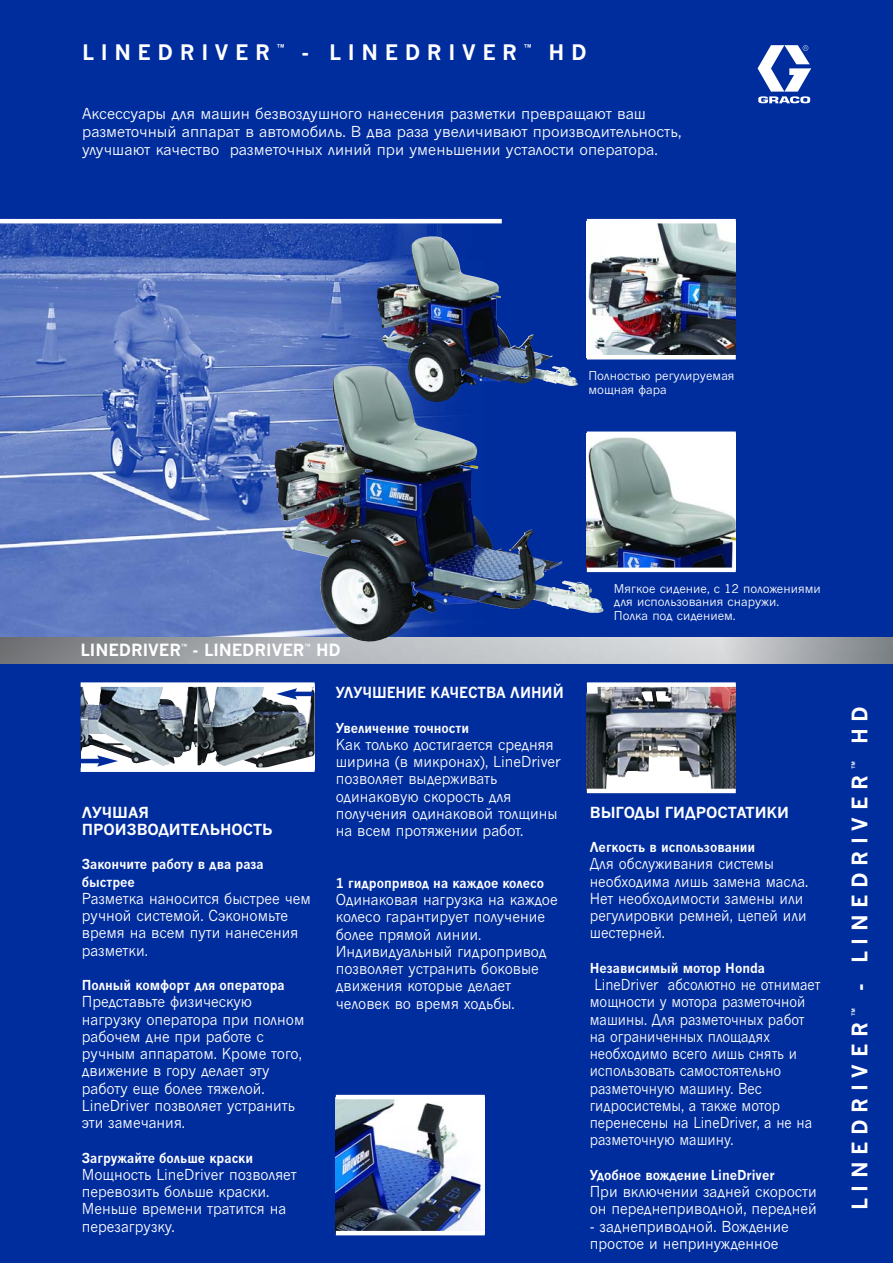
<style>
.page{position:relative;width:893px;height:1263px;background:#fff}
.page>*{position:absolute;margin:0;border:0;box-sizing:border-box;transform-origin:0 0}
.t1{font:700 21px "News Gothic Cyr";letter-spacing:.315em;color:#fff}
.t2{font:700 16.5px "News Gothic Cyr";color:#fff}
.t3{font:15px/17.2px "News Gothic Cyr";color:#fff;scale:.95 1}
.t4{font:15px/17.2px "News Gothic Cyr";color:#fff;scale:.9 1}
.t5{font:15px/18px "News Gothic Cyr";color:#fff}
.t6{font:15px/17.2px "News Gothic Cyr";color:#fff;scale:.93 1}
.t7{font:700 15px/17.2px "News Gothic Cyr";color:#fff}
.t8{font:700 15px "News Gothic Cyr";color:#fff;scale:.93 1}
.t9{font:700 13.5px/17.2px "News Gothic Cyr";color:#fff;scale:.95 1}
.t10{font:12px/13.5px "News Gothic Cyr";color:#fff}
</style>
<div class="page">
<div style="left:0;top:0;width:892px;height:1263px;background:#002d9d"></div>
<img style="left:336px;top:1099px;width:149px;height:132px">
<hr style="left:336px;top:1095px;width:149px;height:4px;background:#fff">
<hr style="left:336px;top:1231px;width:149px;height:4px;background:#fff">
<img style="left:587px;top:687px;width:148px;height:102px">
<div style="left:587px;top:682px;width:148px;height:5px;background:#fff"></div>
<hr style="left:587px;top:789px;width:148px;height:4px;background:#fff">
<img style="left:0;top:223px;width:489px;height:415px">
<img style="left:90px;top:638px;width:581px;height:25px">
<img style="left:671px;top:638px;width:117px;height:25px">
<img style="left:0;top:638px;width:90px;height:25px">
<img style="left:788px;top:638px;width:104px;height:25px">
<img style="left:587px;top:223px;width:148px;height:132px">
<hr style="left:587px;top:219px;width:148px;height:4px;background:#fff">
<hr style="left:587px;top:355px;width:148px;height:4px;background:#fff">
<img style="left:603px;top:436px;width:132px;height:132px">
<hr style="left:587px;top:432px;width:148px;height:4px;background:#fff">
<hr style="left:587px;top:568px;width:148px;height:4px;background:#fff">
<hr style="left:0;top:219px;width:502px;height:4px;background:#fff">
<img style="left:81px;top:687px;width:117px;height:79px">
<img style="left:198px;top:685px;width:117px;height:84px">
<div style="left:81px;top:682px;width:233px;height:5px;background:#fff"></div>
<div style="left:81px;top:767px;width:233px;height:5px;background:#fff"></div>
<hr style="left:67px;top:759px;width:34px;height:4px;background:#002d9d">
<svg style="left:97px;top:755px;width:21px;height:12px"></svg>
<hr style="left:293px;top:692px;width:20px;height:4px;background:#002d9d">
<svg style="left:276px;top:688px;width:21px;height:12px"></svg>
<svg style="left:757px;top:45px;width:54px;height:58px"></svg>
<img style="left:377px;top:236px;width:126px;height:130px">
<img style="left:332px;top:366px;width:271px;height:247px">
<h1 class="t1" style="left:82px;top:43px;width:506px">LINEDRIVER <sup>™</sup> - LINEDRIVER <sup>™</sup> HD</h1>
<p class="t5" style="left:82px;top:105px;width:600px">Аксессуары для машин безвоздушного нанесения разметки превращают ваш разметочный аппарат в автомобиль. В два раза увеличивают производительность, улучшают качество разметочных линий при уменьшении усталости оператора.</p>
<p class="t10" style="left:588px;top:370px;width:148px">Полностью регулируемая мощная фара</p>
<p class="t2" style="left:81px;top:643px;width:262px">LINEDRIVER<sup>™</sup> - LINEDRIVER<sup>™</sup> HD</p>
<p class="t7" style="left:82px;top:805px;width:192px">ЛУЧШАЯ<br>ПРОИЗВОДИТЕЛЬНОСТЬ</p>
<p class="t9" style="left:82px;top:857px;width:193px">Закончите работу в два раза быстрее</p>
<p class="t3" style="left:82px;top:891px;width:243px">Разметка наносится быстрее чем ручной системой. Сэкономьте время на всем пути нанесения разметки.</p>
<p class="t9" style="left:82px;top:978px;width:215px">Полный комфорт для оператора</p>
<p class="t3" style="left:82px;top:994px;width:236px">Представьте физическую нагрузку оператора при полном рабочем дне при работе с ручным аппаратом. Кроме того, движение в гору делает эту работу еще более тяжелой.<br>LineDriver позволяет устранить эти замечания.</p>
<p class="t9" style="left:82px;top:1150px;width:182px">Загружайте больше краски</p>
<p class="t3" style="left:82px;top:1167px;width:228px">Мощность LineDriver позволяет перевозить больше краски.<br>Меньше времени тратится на перезагрузку.</p>
<p class="t8" style="left:336px;top:686px;width:247px">УЛУЧШЕНИЕ КАЧЕСТВА ЛИНИЙ</p>
<p class="t9" style="left:336px;top:720px;width:142px">Увеличение точности</p>
<p class="t3" style="left:336px;top:737px;width:238px">Как только достигается средняя ширина (в микронах), LineDriver позволяет выдерживать одинаковую скорость для получения одинаковой толщины на всем протяжении работ.</p>
<p class="t9" style="left:336px;top:876px;width:221px">1 гидропривод на каждое колесо</p>
<p class="t3" style="left:336px;top:892px;width:235px">Одинаковая нагрузка на каждое колесо гарантирует получение более прямой линии.<br>Индивидуальный гидропривод позволяет устранить боковые движения которые делает человек во время ходьбы.</p>
<p class="t10" style="left:614px;top:583px;width:208px">Мягкое сидение, с 12 положениями для использования снаружи.<br>Полка под сидением.</p>
<p class="t7" style="left:589px;top:805px;width:201px">ВЫГОДЫ ГИДРОСТАТИКИ</p>
<p class="t9" style="left:589px;top:840px;width:176px">Легкость в использовании</p>
<p class="t6" style="left:589px;top:856px;width:237px">Для обслуживания системы необходима лишь замена масла.<br>Нет необходимости замены или регулировки ремней, цепей или шестерней.</p>
<p class="t9" style="left:589px;top:961px;width:186px">Независимый мотор Honda</p>
<p class="t4" style="left:589px;top:977px;width:258px;text-indent:5px">LineDriver абсолютно не отнимает мощности у мотора разметочной машины. Для разметочных работ на ограниченных площадях необходимо всего лишь снять и использовать самостоятельно разметочную машину. Вес гидросистемы, а также мотор перенесены на LineDriver, а не на разметочную машину.</p>
<p class="t9" style="left:589px;top:1168px;width:196px">Удобное вождение LineDriver</p>
<p class="t3" style="left:589px;top:1184px;width:240px">При включении задней скорости он переднеприводной, передней</p>
<p class="t3" style="left:589px;top:1219px;width:211px">- заднеприводной. Вождение простое и непринужденное</p>
<h1 class="t1" style="left:851px;top:1210px;width:506px;rotate:-90deg">LINEDRIVER <sup>™</sup> - LINEDRIVER <sup>™</sup> HD</h1>
</div>
